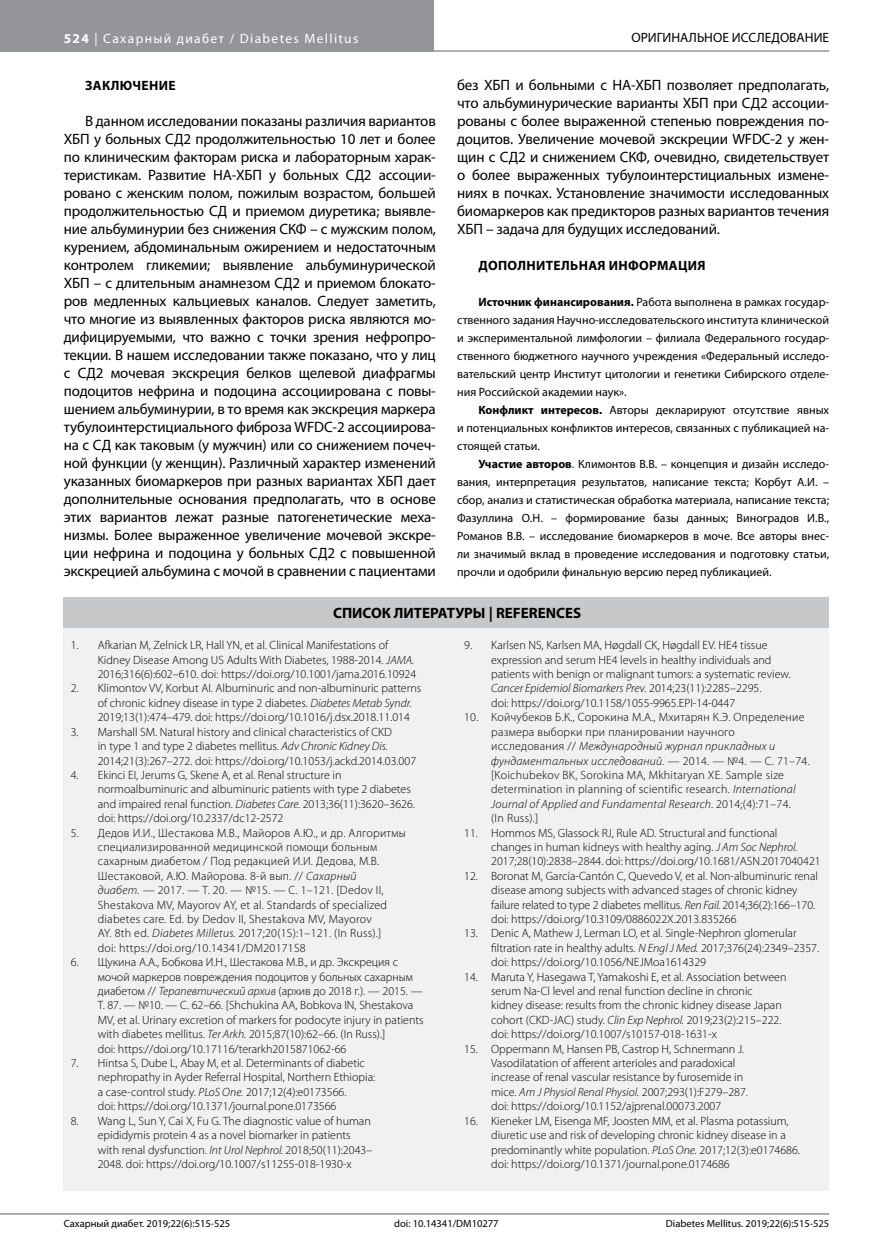
<style>
.page{position:relative;width:893px;height:1255px;background:#fff}
.page>*{position:absolute;margin:0;border:0;box-sizing:border-box;transform-origin:0 0}
.t1{font:15px/18px "Myriad Pro";letter-spacing:-.01em;color:#000;text-align:justify}
.t2{font:700 15px "Myriad Pro";color:#000}
.t3{font:13.5px "Myriad Pro";letter-spacing:.1em;color:#fff}
.t4{font:700 13.5px "Myriad Pro";letter-spacing:.025em;color:#000}
.t5{font:13.5px "Myriad Pro";color:#000}
.t6{font:300 12px/14.4px "Myriad Pro";color:#000}
.t7{font:12px/18px "Myriad Pro";color:#000;text-align:justify}
.t8{font:300 12px/14.4px "Myriad Pro";letter-spacing:.02em;color:#000}
.t9{font:10.5px "Myriad Pro";color:#000}
.s1{font-weight:700}
.s2{color:#022fbe}
.s3{font-style:italic}
</style>
<div class="page">
<div style="left:0;top:0;width:434px;height:51px;background:#939598"></div>
<hr style="left:0;top:50px;width:829px;height:2px;background:#939598">
<hr style="left:0;top:1213px;width:829px;height:1px;background:#939598">
<div style="left:64px;top:627px;width:765px;height:564px;background:#f1f1f2"></div>
<div style="left:64px;top:597px;width:765px;height:30px;background:#c7c8ca"></div>
<p class="t3" style="left:64px;top:30px;width:296px"><span class="s1">524</span> | Сахарный диабет / Diabetes Mellitus</p>
<p class="t5" style="left:631px;top:29px;width:199px">ОРИГИНАЛЬНОЕ ИССЛЕДОВАНИЕ</p>
<p class="t4" style="left:85px;top:77px;width:92px">ЗАКЛЮЧЕНИЕ</p>
<p class="t1" style="left:64px;top:112px;width:374px;text-indent:21px">В данном исследовании показаны различия вариантов ХБП у больных СД2 продолжительностью 10 лет и более по клиническим факторам риска и лабораторным харак&shy;теристикам. Развитие НА-ХБП у больных СД2 ассоции&shy;ровано с женским полом, пожилым возрастом, большей продолжительностью СД и приемом диуретика; выявле&shy;ние альбуминурии без снижения СКФ – с мужским полом, курением, абдоминальным ожирением и недостаточным контролем гликемии; выявление альбуминурической ХБП – с длительным анамнезом СД2 и приемом блокато&shy;ров медленных кальциевых каналов. Следует заметить, что многие из выявленных факторов риска являются мо&shy;дифицируемыми, что важно с точки зрения нефропро&shy;текции. В нашем исследовании также показано, что у лиц с СД2 мочевая экскреция белков щелевой диафрагмы подоцитов нефрина и подоцина ассоциирована с повы&shy;шением альбуминурии, в то время как экскреция маркера тубулоинтерстициального фиброза WFDC-2 ассоциирова&shy;на с СД как таковым (у мужчин) или со снижением почеч&shy;ной функции (у женщин). Различный характер изменений указанных биомаркеров при разных вариантах ХБП дает дополнительные основания предполагать, что в основе этих вариантов лежат разные патогенетические меха&shy;низмы. Более выраженное увеличение мочевой экскре&shy;ции нефрина и подоцина у больных СД2 с повышенной экскрецией альбумина с мочой в сравнении с пациентами</p>
<p class="t1" style="left:457px;top:76px;width:374px">без ХБП и больными с НА-ХБП позволяет предполагать, что альбуминурические варианты ХБП при СД2 ассоции&shy;рованы с более выраженной степенью повреждения по&shy;доцитов. Увеличение мочевой экскреции WFDC-2 у жен&shy;щин с СД2 и снижением СКФ, очевидно, свидетельствует о более выраженных тубулоинтерстициальных измене&shy;ниях в почках. Установление значимости исследованных биомаркеров как предикторов разных вариантов течения ХБП – задача для будущих исследований.</p>
<p class="t4" style="left:478px;top:257px;width:228px">ДОПОЛНИТЕЛЬНАЯ ИНФОРМАЦИЯ</p>
<p class="t7" style="left:457px;top:293px;width:374px;text-indent:21px"><span class="s1">Источник финансирования.</span> Работа выполнена в рамках государ&shy;ственного задания Научно-исследовательского института клинической и экспериментальной лимфологии – филиала Федерального государ&shy;ственного бюджетного научного учреждения «Федеральный исследо&shy;вательский центр Институт цитологии и генетики Сибирского отделе&shy;ния Российской академии наук».</p>
<p class="t7" style="left:457px;top:401px;width:374px;text-indent:21px"><span class="s1">Конфликт интересов.</span> Авторы декларируют отсутствие явных и потенциальных конфликтов интересов, связанных с публикацией на&shy;стоящей статьи.</p>
<p class="t7" style="left:457px;top:455px;width:374px;text-indent:21px"><span class="s1">Участие авторов</span><span class="s2">.</span> Климонтов В.В. – концепция и дизайн исследо&shy;вания, интерпретация результатов, написание текста; Корбут А.И. – сбор, анализ и статистическая обработка материала, написание текста; Фазуллина О.Н. – формирование базы данных; Виноградов И.В., Романов В.В. – исследование биомаркеров в моче. Все авторы внес&shy;ли значимый вклад в проведение исследования и подготовку статьи, прочли и одобрили финальную версию перед публикацией.</p>
<p class="t2" style="left:333px;top:603px;width:250px">СПИСОК ЛИТЕРАТУРЫ | REFERENCES</p>
<p class="t6" style="left:98px;top:638px;width:320px;text-indent:-27px">1. Afkarian M, Zelnick LR, Hall YN, et al. Clinical Manifestations of<br>Kidney Disease Among US Adults With Diabetes, 1988-2014. <span class="s3">JAMA.<br></span>2016;316(6):602–610. doi: https://doi.org/10.1001/jama.2016.10924</p>
<p class="t6" style="left:98px;top:681px;width:325px;text-indent:-27px">2. Klimontov VV, Korbut AI. Albuminuric and non-albuminuric patterns of chronic kidney disease in type 2 diabetes. <span class="s3">Diabetes Metab Syndr.<br></span>2019;13(1):474–479. doi: https://doi.org/10.1016/j.dsx.2018.11.014</p>
<p class="t6" style="left:98px;top:724px;width:320px;text-indent:-27px">3. Marshall SM. Natural history and clinical characteristics of CKD<br>in type 1 and type 2 diabetes mellitus. <span class="s3">Adv Chronic Kidney Dis.<br></span>2014;21(3):267–272. doi: https://doi.org/10.1053/j.ackd.2014.03.007</p>
<p class="t6" style="left:98px;top:767px;width:319px;text-indent:-27px">4. Ekinci EI, Jerums G, Skene A, et al. Renal structure in normoalbuminuric and albuminuric patients with type 2 diabetes and impaired renal function. <span class="s3">Diabetes Care.</span> 2013;36(11):3620–3626. doi: https://doi.org/10.2337/dc12-2572</p>
<p class="t8" style="left:98px;top:825px;width:310px;text-indent:-27px">5. Дедов И.И., Шестакова М.В., Майоров А.Ю., и др. Алгоритмы специализированной медицинской помощи больным сахарным диабетом / Под редакцией И.И. Дедова, М.В.<br>Шестаковой, А.Ю. Майорова. 8-й вып. // <span class="s3">Сахарный<br>диабет.</span> — 2017. — Т. 20. — №1S. — C. 1–121. [Dedov II, Shestakova MV, Mayorov AY, et al. Standards of specialized diabetes care. Ed. by Dedov II, Shestakova MV, Mayorov<br>AY. 8th ed. <span class="s3">Diabetes Milletus.</span> 2017;20(1S):1–121. (In Russ).]<br>doi: https://doi.org/10.14341/DM20171S8</p>
<p class="t6" style="left:98px;top:954px;width:327px;text-indent:-27px">6. Щукина А.А., Бобкова И.Н., Шестакова М.В., и др. Экскреция с мочой маркеров повреждения подоцитов у больных сахарным диабетом // <span class="s3">Терапевтический архив</span> (архив до 2018 г.). — 2015. — Т. 87. — №10. — С. 62–66. [Shchukina AA, Bobkova IN, Shestakova MV, et al. Urinary excretion of markers for podocyte injury in patients with diabetes mellitus. <span class="s3">Ter Arkh.</span> 2015;87(10):62–66. (In Russ).]<br>doi: https://doi.org/10.17116/terarkh2015871062-66</p>
<p class="t6" style="left:98px;top:1055px;width:279px;text-indent:-27px">7. Hintsa S, Dube L, Abay M, et al. Determinants of diabetic nephropathy in Ayder Referral Hospital, Northern Ethiopia: a case-control study. <span class="s3">PLoS One.</span> 2017;12(4):e0173566.<br>doi: https://doi.org/10.1371/journal.pone.0173566</p>
<p class="t6" style="left:98px;top:1113px;width:276px;text-indent:-27px">8. Wang L, Sun Y, Cai X, Fu G. The diagnostic value of human epididymis protein 4 as a novel biomarker in patients with renal dysfunction. <span class="s3">Int Urol Nephrol.</span> 2018;50(11):2043– 2048. doi: https://doi.org/10.1007/s11255-018-1930-x</p>
<p class="t6" style="left:491px;top:638px;width:301px;text-indent:-27px">9. Karlsen NS, Karlsen MA, Høgdall CK, Høgdall EV. HE4 tissue expression and serum HE4 levels in healthy individuals and patients with benign or malignant tumors: a systematic review.<br><span class="s3">Cancer Epidemiol Biomarkers Prev.</span> 2014;23(11):2285–2295.<br>doi: https://doi.org/10.1158/1055-9965.EPI-14-0447</p>
<p class="t8" style="left:491px;top:710px;width:320px;text-indent:-27px">10. Койчубеков Б.К., Сорокина М.А., Мхитарян К.Э. Определение размера выборки при планировании научного исследования // <span class="s3">Международный журнал прикладных и фундаментальных исследований.</span> — 2014. — №4. — С. 71–74. [Koichubekov BK, Sorokina MA, Mkhitaryan XE. Sample size determination in planning of scientific research. <span class="s3">International Journal of Applied and Fundamental Research.</span> 2014;(4):71–74.<br>(In Russ).]</p>
<p class="t6" style="left:491px;top:825px;width:331px;text-indent:-27px">11. Hommos MS, Glassock RJ, Rule AD. Structural and functional changes in human kidneys with healthy aging. <span class="s3">J Am Soc Nephrol.<br></span>2017;28(10):2838–2844. doi: https://doi.org/10.1681/ASN.2017040421</p>
<p class="t6" style="left:491px;top:868px;width:328px;text-indent:-27px">12. Boronat M, García-Cantón C, Quevedo V, et al. Non-albuminuric renal disease among subjects with advanced stages of chronic kidney failure related to type 2 diabetes mellitus. <span class="s3">Ren Fail.</span> 2014;36(2):166–170. doi: https://doi.org/10.3109/0886022X.2013.835266</p>
<p class="t6" style="left:491px;top:926px;width:330px;text-indent:-27px">13. Denic A, Mathew J, Lerman LO, et al. Single-Nephron glomerular filtration rate in healthy adults. <span class="s3">N Engl J Med.</span> 2017;376(24):2349–2357. doi: https://doi.org/10.1056/NEJMoa1614329</p>
<p class="t6" style="left:491px;top:969px;width:297px;text-indent:-27px">14. Maruta Y, Hasegawa T, Yamakoshi E, et al. Association between serum Na-Cl level and renal function decline in chronic kidney disease: results from the chronic kidney disease Japan cohort (CKD-JAC) study. <span class="s3">Clin Exp Nephrol.</span> 2019;23(2):215–222. doi: https://doi.org/10.1007/s10157-018-1631-x</p>
<p class="t6" style="left:491px;top:1041px;width:258px;text-indent:-27px">15. Oppermann M, Hansen PB, Castrop H, Schnermann J.<br>Vasodilatation of afferent arterioles and paradoxical increase of renal vascular resistance by furosemide in mice. <span class="s3">Am J Physiol Renal Physiol.</span> 2007;293(1):F279–287. doi: https://doi.org/10.1152/ajprenal.00073.2007</p>
<p class="t6" style="left:491px;top:1113px;width:310px;text-indent:-27px">16. Kieneker LM, Eisenga MF, Joosten MM, et al. Plasma potassium, diuretic use and risk of developing chronic kidney disease in a predominantly white population. <span class="s3">PLoS One.</span> 2017;12(3):e0174686. doi: https://doi.org/10.1371/journal.pone.0174686</p>
<p class="t9" style="left:64px;top:1216px;width:168px">Сахарный диабет. 2019;22(6):515-525</p>
<p class="t9" style="left:394px;top:1216px;width:106px">doi: 10.14341/DM10277</p>
<p class="t9" style="left:666px;top:1216px;width:165px">Diabetes Mellitus. 2019;22(6):515-525</p>
</div>
